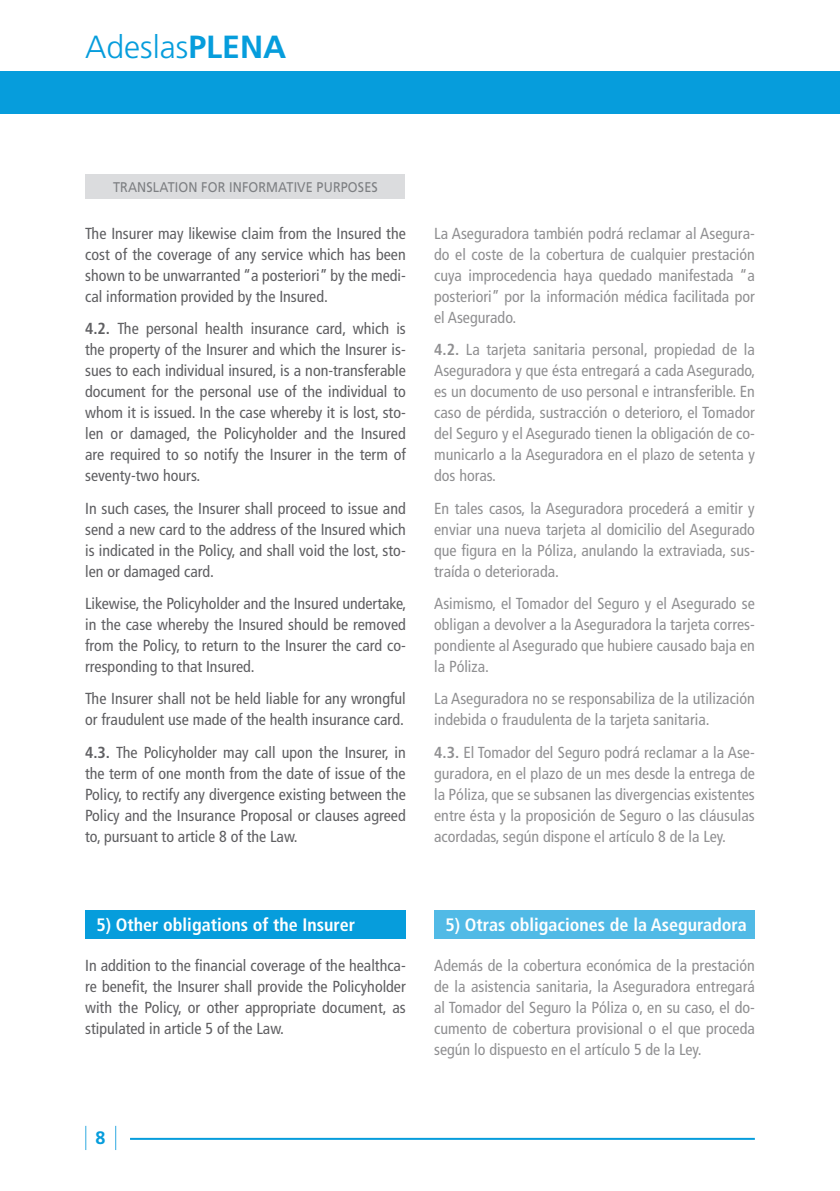
<style>
.page{position:relative;width:840px;height:1191px;background:#fff}
.page>*{position:absolute;margin:0;border:0;box-sizing:border-box;transform-origin:0 0}
.t1{font:300 32px "Frutiger";color:#069ddc}
.t2{font:700 condensed 18px "Frutiger";color:#fff}
.t3{font:700 18px "Frutiger";color:#069ddc}
.t4{font:condensed 16px/21px "Frutiger";color:#5f5f62;text-align:justify}
.t5{font:14px "Frutiger";letter-spacing:.01em;color:#7d7f82;scale:.9 1}
.s1{font-weight:700}
</style>
<div class="page">
<div style="left:0;top:71px;width:839px;height:43px;background:#069ddc"></div>
<svg style="left:115px;top:1125px;width:1px;height:25px"></svg>
<svg style="left:85px;top:1125px;width:1px;height:25px"></svg>
<hr style="left:130px;top:1137px;width:624px;height:2px;background:#069ddc">
<div style="left:434px;top:910px;width:320px;height:28px;background:#51bae6"></div>
<div style="left:85px;top:910px;width:320px;height:28px;background:#069ddc"></div>
<div style="left:85px;top:174px;width:319px;height:25px;background:#dbdcde"></div>
<h1 class="t1" style="left:85px;top:29px;width:202px">Adeslas<span class="s1">PLENA</span></h1>
<p class="t5" style="left:113px;top:179px;width:295px">TRANSLATION FOR INFORMATIVE PURPOSES</p>
<p class="t4" style="left:85px;top:223px;width:322px">The Insurer may likewise claim from the Insured the cost of the coverage of any service which has been shown to be unwarranted “a posteriori” by the medi&shy;cal information provided by the Insured.</p>
<p class="t4" style="left:85px;top:318px;width:322px"><span class="s1">4.2.</span> The personal health insurance card, which is the property of the Insurer and which the Insurer is&shy;sues to each individual insured, is a non-transferable document for the personal use of the individual to whom it is issued. In the case whereby it is lost, sto&shy;len or damaged, the Policyholder and the Insured are required to so notify the Insurer in the term of seventy-two hours.</p>
<p class="t4" style="left:85px;top:497px;width:322px">In such cases, the Insurer shall proceed to issue and send a new card to the address of the Insured which is indicated in the Policy, and shall void the lost, sto&shy;len or damaged card.</p>
<p class="t4" style="left:85px;top:593px;width:322px">Likewise, the Policyholder and the Insured undertake, in the case whereby the Insured should be removed from the Policy, to return to the Insurer the card co&shy;rresponding to that Insured.</p>
<p class="t4" style="left:85px;top:688px;width:322px">The Insurer shall not be held liable for any wrongful or fraudulent use made of the health insurance card.</p>
<p class="t4" style="left:85px;top:741px;width:322px"><span class="s1">4.3.</span> The Policyholder may call upon the Insurer, in the term of one month from the date of issue of the Policy, to rectify any divergence existing between the Policy and the Insurance Proposal or clauses agreed to, pursuant to article 8 of the Law.</p>
<p class="t4" style="left:434px;top:223px;width:322px">La Aseguradora también podrá reclamar al Asegura&shy;do el coste de la cobertura de cualquier prestación cuya improcedencia haya quedado manifestada “a posteriori” por la información médica facilitada por el Asegurado.</p>
<p class="t4" style="left:434px;top:339px;width:322px"><span class="s1">4.2.</span> La tarjeta sanitaria personal, propiedad de la Aseguradora y que ésta entregará a cada Asegurado, es un documento de uso personal e intransferible. En caso de pérdida, sustracción o deterioro, el Tomador del Seguro y el Asegurado tienen la obligación de co&shy;municarlo a la Aseguradora en el plazo de setenta y dos horas.</p>
<p class="t4" style="left:434px;top:497px;width:322px">En tales casos, la Aseguradora procederá a emitir y enviar una nueva tarjeta al domicilio del Asegurado que figura en la Póliza, anulando la extraviada, sus&shy;traída o deteriorada.</p>
<p class="t4" style="left:434px;top:593px;width:322px">Asimismo, el Tomador del Seguro y el Asegurado se obligan a devolver a la Aseguradora la tarjeta corres&shy;pondiente al Asegurado que hubiere causado baja en la Póliza.</p>
<p class="t4" style="left:434px;top:688px;width:322px">La Aseguradora no se responsabiliza de la utilización indebida o fraudulenta de la tarjeta sanitaria.</p>
<p class="t4" style="left:434px;top:741px;width:322px"><span class="s1">4.3.</span> El Tomador del Seguro podrá reclamar a la Ase&shy;guradora, en el plazo de un mes desde la entrega de la Póliza, que se subsanen las divergencias existentes entre ésta y la proposición de Seguro o las cláusulas acordadas, según dispone el artículo 8 de la Ley.</p>
<p class="t2" style="left:96px;top:914px;width:260px">5) Other obligations of the Insurer</p>
<p class="t4" style="left:85px;top:955px;width:322px">In addition to the financial coverage of the healthca&shy;re benefit, the Insurer shall provide the Policyholder with the Policy, or other appropriate document, as stipulated in article 5 of the Law.</p>
<p class="t2" style="left:445px;top:914px;width:302px">5) Otras obligaciones de la Aseguradora</p>
<p class="t4" style="left:434px;top:955px;width:322px">Además de la cobertura económica de la prestación de la asistencia sanitaria, la Aseguradora entregará al Tomador del Seguro la Póliza o, en su caso, el do&shy;cumento de cobertura provisional o el que proceda según lo dispuesto en el artículo 5 de la Ley.</p>
<p class="t3" style="left:95px;top:1127px;width:12px">8</p>
</div>
